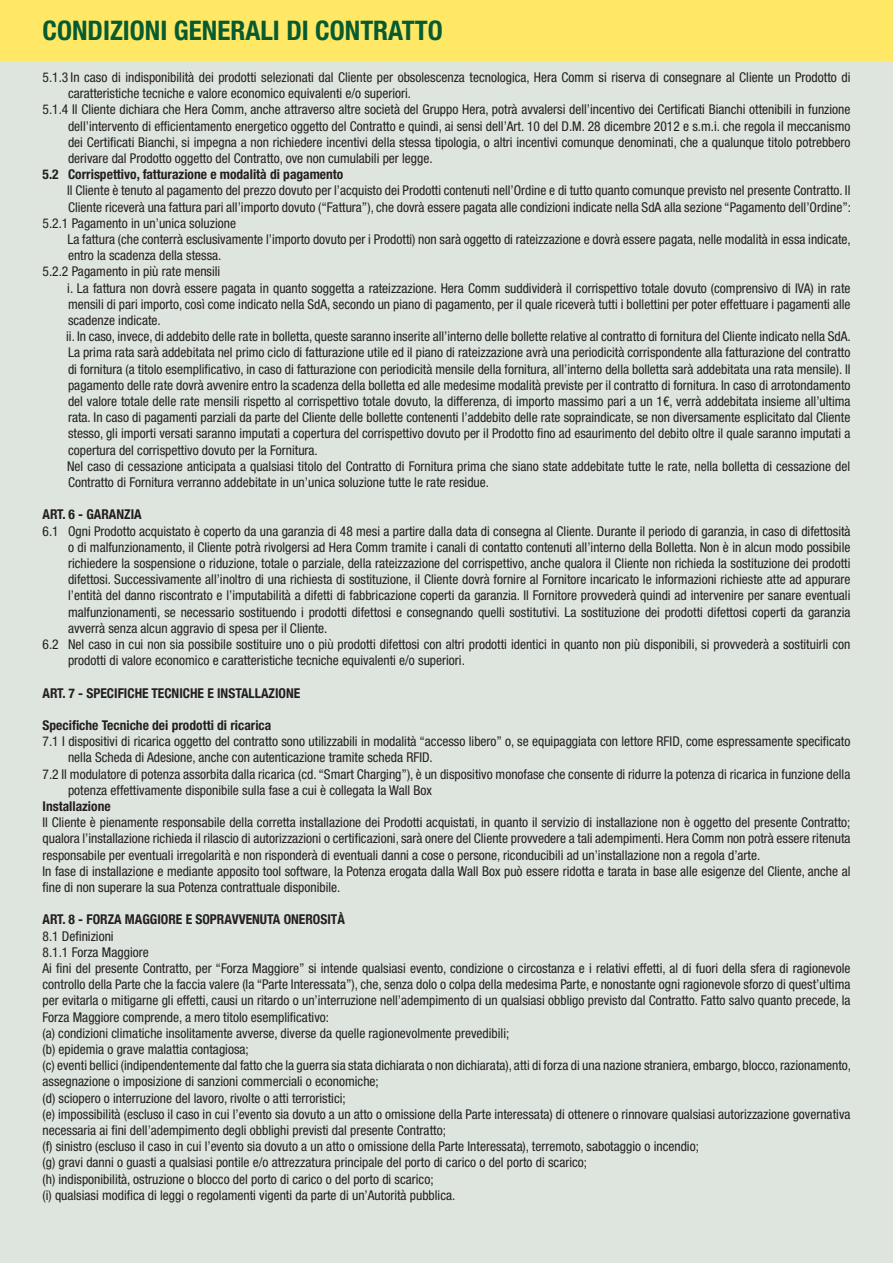
<style>
.page{position:relative;width:893px;height:1263px;background:#dee5de}
.page>*{position:absolute;margin:0;border:0;box-sizing:border-box;transform-origin:0 0}
.t1{font:700 condensed 27px "Helvetica Neue LT Std";color:#065b31}
.t2{font:condensed 13.5px/16.2px "Helvetica Neue LT Std";color:#231f20}
.t3{font:700 condensed 13.5px "Helvetica Neue LT Std";color:#231f20}
.t4{font:700 condensed 13.5px "Helvetica Neue";color:#231f20}
</style>
<div class="page">
<div style="left:0;top:0;width:893px;height:61px;background:#ffe866"></div>
<h1 class="t1" style="left:43px;top:14px;width:402px">CONDIZIONI GENERALI DI CONTRATTO</h1>
<p class="t2" style="left:43px;top:69px;width:809px">5.1.3 In caso di indisponibilità dei prodotti selezionati dal Cliente per obsolescenza tecnologica, Hera Comm si riserva di consegnare al Cliente un Prodotto di</p>
<p class="t2" style="left:68px;top:85px;width:345px">caratteristiche tecniche e valore economico equivalenti e/o superiori.</p>
<p class="t2" style="left:43px;top:101px;width:809px">5.1.4 Il Cliente dichiara che Hera Comm, anche attraverso altre società del Gruppo Hera, potrà avvalersi dell’incentivo dei Certificati Bianchi ottenibili in funzione</p>
<p class="t2" style="left:68px;top:118px;width:784px">dell’intervento di efficientamento energetico oggetto del Contratto e quindi, ai sensi dell’Art. 10 del D.M. 28 dicembre 2012 e s.m.i. che regola il meccanismo</p>
<p class="t2" style="left:68px;top:134px;width:784px">dei Certificati Bianchi, si impegna a non richiedere incentivi della stessa tipologia, o altri incentivi comunque denominati, che a qualunque titolo potrebbero</p>
<p class="t2" style="left:68px;top:150px;width:366px">derivare dal Prodotto oggetto del Contratto, ove non cumulabili per legge.</p>
<p class="t3" style="left:43px;top:166px;width:302px">5.2 Corrispettivo, fatturazione e modalità di pagamento</p>
<p class="t2" style="left:67px;top:182px;width:785px">Il Cliente è tenuto al pagamento del prezzo dovuto per l’acquisto dei Prodotti contenuti nell’Ordine e di tutto quanto comunque previsto nel presente Contratto. Il</p>
<p class="t2" style="left:68px;top:199px;width:784px">Cliente riceverà una fattura pari all’importo dovuto (“Fattura”), che dovrà essere pagata alle condizioni indicate nella SdA alla sezione “Pagamento dell’Ordine”:</p>
<p class="t2" style="left:43px;top:215px;width:195px">5.2.1 Pagamento in un’unica soluzione</p>
<p class="t2" style="left:67px;top:231px;width:785px">La fattura (che conterrà esclusivamente l’importo dovuto per i Prodotti) non sarà oggetto di rateizzazione e dovrà essere pagata, nelle modalità in essa indicate,</p>
<p class="t2" style="left:68px;top:247px;width:155px">entro la scadenza della stessa.</p>
<p class="t2" style="left:43px;top:263px;width:179px">5.2.2 Pagamento in più rate mensili</p>
<p class="t2" style="left:67px;top:280px;width:785px">i. La fattura non dovrà essere pagata in quanto soggetta a rateizzazione. Hera Comm suddividerà il corrispettivo totale dovuto (comprensivo di IVA) in rate</p>
<p class="t2" style="left:68px;top:296px;width:784px">mensili di pari importo, così come indicato nella SdA, secondo un piano di pagamento, per il quale riceverà tutti i bollettini per poter effettuare i pagamenti alle</p>
<p class="t2" style="left:68px;top:312px;width:94px">scadenze indicate.</p>
<p class="t2" style="left:66px;top:328px;width:786px">ii. In caso, invece, di addebito delle rate in bolletta, queste saranno inserite all’interno delle bollette relative al contratto di fornitura del Cliente indicato nella SdA.</p>
<p class="t2" style="left:68px;top:344px;width:784px">La prima rata sarà addebitata nel primo ciclo di fatturazione utile ed il piano di rateizzazione avrà una periodicità corrispondente alla fatturazione del contratto</p>
<p class="t2" style="left:68px;top:361px;width:784px">di fornitura (a titolo esemplificativo, in caso di fatturazione con periodicità mensile della fornitura, all’interno della bolletta sarà addebitata una rata mensile). Il</p>
<p class="t2" style="left:68px;top:377px;width:784px">pagamento delle rate dovrà avvenire entro la scadenza della bolletta ed alle medesime modalità previste per il contratto di fornitura. In caso di arrotondamento</p>
<p class="t2" style="left:68px;top:393px;width:784px">del valore totale delle rate mensili rispetto al corrispettivo totale dovuto, la differenza, di importo massimo pari a un 1€, verrà addebitata insieme all’ultima</p>
<p class="t2" style="left:68px;top:409px;width:784px">rata. In caso di pagamenti parziali da parte del Cliente delle bollette contenenti l’addebito delle rate sopraindicate, se non diversamente esplicitato dal Cliente</p>
<p class="t2" style="left:68px;top:425px;width:784px">stesso, gli importi versati saranno imputati a copertura del corrispettivo dovuto per il Prodotto fino ad esaurimento del debito oltre il quale saranno imputati a</p>
<p class="t2" style="left:68px;top:442px;width:251px">copertura del corrispettivo dovuto per la Fornitura.</p>
<p class="t2" style="left:67px;top:458px;width:785px">Nel caso di cessazione anticipata a qualsiasi titolo del Contratto di Fornitura prima che siano state addebitate tutte le rate, nella bolletta di cessazione del</p>
<p class="t2" style="left:68px;top:474px;width:423px">Contratto di Fornitura verranno addebitate in un’unica soluzione tutte le rate residue.</p>
<p class="t4" style="left:43px;top:503px;width:101px">ART. 6 - GARANZIA</p>
<p class="t2" style="left:43px;top:523px;width:810px">6.1 Ogni Prodotto acquistato è coperto da una garanzia di 48 mesi a partire dalla data di consegna al Cliente. Durante il periodo di garanzia, in caso di difettosità</p>
<p class="t2" style="left:68px;top:539px;width:784px">o di malfunzionamento, il Cliente potrà rivolgersi ad Hera Comm tramite i canali di contatto contenuti all’interno della Bolletta. Non è in alcun modo possibile</p>
<p class="t2" style="left:68px;top:555px;width:784px">richiedere la sospensione o riduzione, totale o parziale, della rateizzazione del corrispettivo, anche qualora il Cliente non richieda la sostituzione dei prodotti</p>
<p class="t2" style="left:68px;top:571px;width:784px">difettosi. Successivamente all’inoltro di una richiesta di sostituzione, il Cliente dovrà fornire al Fornitore incaricato le informazioni richieste atte ad appurare</p>
<p class="t2" style="left:68px;top:587px;width:784px">l’entità del danno riscontrato e l’imputabilità a difetti di fabbricazione coperti da garanzia. Il Fornitore provvederà quindi ad intervenire per sanare eventuali</p>
<p class="t2" style="left:68px;top:604px;width:784px">malfunzionamenti, se necessario sostituendo i prodotti difettosi e consegnando quelli sostitutivi. La sostituzione dei prodotti difettosi coperti da garanzia</p>
<p class="t2" style="left:68px;top:620px;width:261px">avverrà senza alcun aggravio di spesa per il Cliente.</p>
<p class="t2" style="left:43px;top:636px;width:809px">6.2 Nel caso in cui non sia possibile sostituire uno o più prodotti difettosi con altri prodotti identici in quanto non più disponibili, si provvederà a sostituirli con</p>
<p class="t2" style="left:68px;top:652px;width:398px">prodotti di valore economico e caratteristiche tecniche equivalenti e/o superiori.</p>
<p class="t4" style="left:43px;top:682px;width:259px">ART. 7 - SPECIFICHE TECNICHE E INSTALLAZIONE</p>
<p class="t3" style="left:43px;top:717px;width:230px">Specifiche Tecniche dei prodotti di ricarica</p>
<p class="t2" style="left:43px;top:733px;width:809px">7.1 I dispositivi di ricarica oggetto del contratto sono utilizzabili in modalità “accesso libero” o, se equipaggiata con lettore RFID, come espressamente specificato</p>
<p class="t2" style="left:68px;top:749px;width:366px">nella Scheda di Adesione, anche con autenticazione tramite scheda RFID.</p>
<p class="t2" style="left:43px;top:766px;width:809px">7.2 Il modulatore di potenza assorbita dalla ricarica (cd. “Smart Charging”), è un dispositivo monofase che consente di ridurre la potenza di ricarica in funzione della</p>
<p class="t2" style="left:68px;top:782px;width:365px">potenza effettivamente disponibile sulla fase a cui è collegata la Wall Box</p>
<p class="t3" style="left:43px;top:798px;width:70px">Installazione</p>
<p class="t2" style="left:43px;top:814px;width:809px">Il Cliente è pienamente responsabile della corretta installazione dei Prodotti acquistati, in quanto il servizio di installazione non è oggetto del presente Contratto; qualora l’installazione richieda il rilascio di autorizzazioni o certificazioni, sarà onere del Cliente provvedere a tali adempimenti. Hera Comm non potrà essere ritenuta responsabile per eventuali irregolarità e non risponderà di eventuali danni a cose o persone, riconducibili ad un’installazione non a regola d’arte.<br>In fase di installazione e mediante apposito tool software, la Potenza erogata dalla Wall Box può essere ridotta e tarata in base alle esigenze del Cliente, anche al fine di non superare la sua Potenza contrattuale disponibile.</p>
<p class="t4" style="left:43px;top:908px;width:304px">ART. 8 - FORZA MAGGIORE E SOPRAVVENUTA ONEROSITÀ</p>
<p class="t2" style="left:43px;top:928px;width:810px">8.1 Definizioni<br>8.1.1 Forza Maggiore<br>Ai fini del presente Contratto, per “Forza Maggiore” si intende qualsiasi evento, condizione o circostanza e i relativi effetti, al di fuori della sfera di ragionevole controllo della Parte che la faccia valere (la “Parte Interessata”), che, senza dolo o colpa della medesima Parte, e nonostante ogni ragionevole sforzo di quest’ultima per evitarla o mitigarne gli effetti, causi un ritardo o un’interruzione nell’adempimento di un qualsiasi obbligo previsto dal Contratto. Fatto salvo quanto precede, la Forza Maggiore comprende, a mero titolo esemplificativo:<br>(a) condizioni climatiche insolitamente avverse, diverse da quelle ragionevolmente prevedibili;<br>(b) epidemia o grave malattia contagiosa;<br>(c) eventi bellici (indipendentemente dal fatto che la guerra sia stata dichiarata o non dichiarata), atti di forza di una nazione straniera, embargo, blocco, razionamento, assegnazione o imposizione di sanzioni commerciali o economiche;<br>(d) sciopero o interruzione del lavoro, rivolte o atti terroristici;<br>(e) impossibilità (escluso il caso in cui l’evento sia dovuto a un atto o omissione della Parte interessata) di ottenere o rinnovare qualsiasi autorizzazione governativa necessaria ai fini dell’adempimento degli obblighi previsti dal presente Contratto;<br>(f) sinistro (escluso il caso in cui l’evento sia dovuto a un atto o omissione della Parte Interessata), terremoto, sabotaggio o incendio;<br>(g) gravi danni o guasti a qualsiasi pontile e/o attrezzatura principale del porto di carico o del porto di scarico;<br>(h) indisponibilità, ostruzione o blocco del porto di carico o del porto di scarico;<br>(i) qualsiasi modifica di leggi o regolamenti vigenti da parte di un’Autorità pubblica.</p>
</div>
